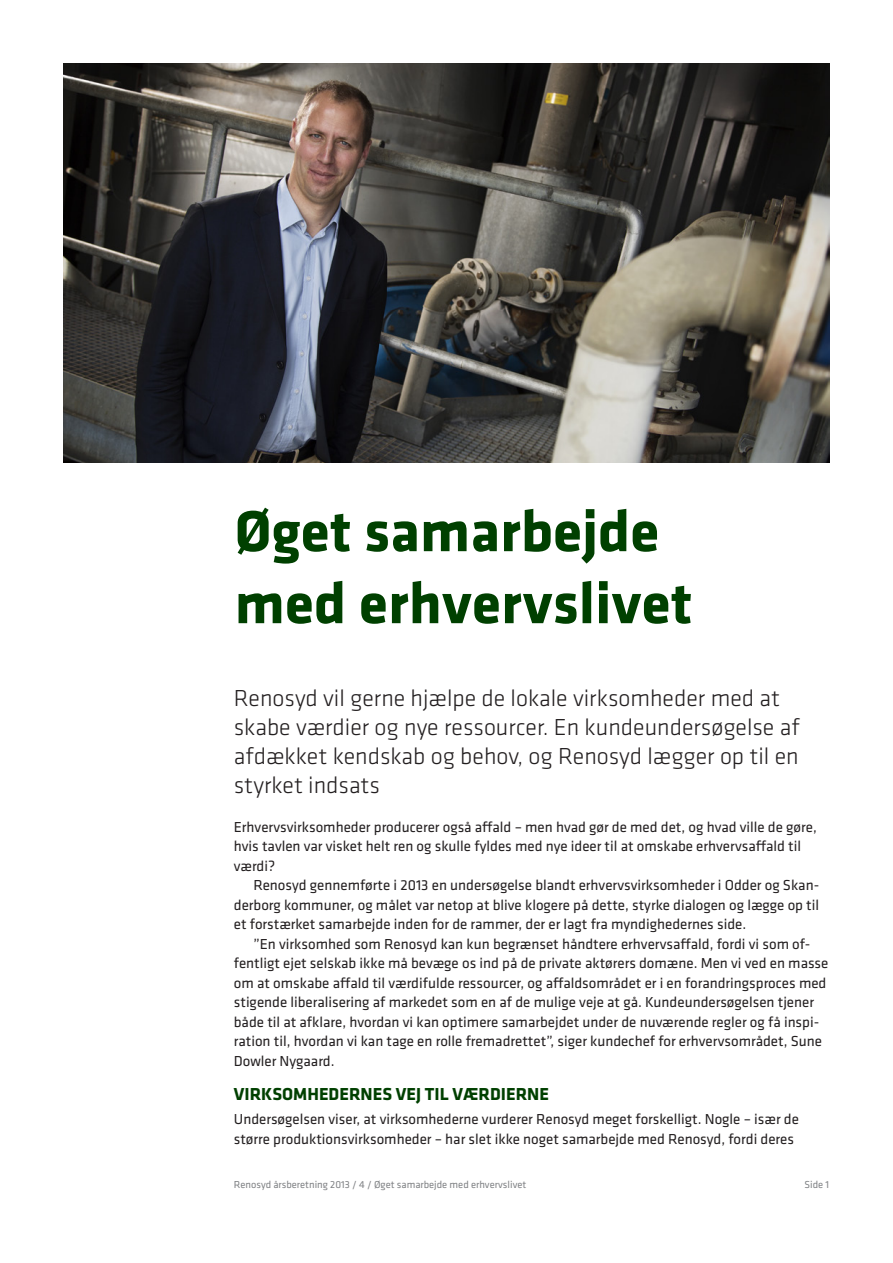
<style>
.page{position:relative;width:893px;height:1263px;background:#fff}
.page>*{position:absolute;margin:0;border:0;box-sizing:border-box;transform-origin:0 0}
.Overskrift{font:700 60px "Klavika";color:#004000}
.Manchet{font:300 24px/28.8px "Klavika";color:#231f20}
.Mellemrubrik{font:700 18px "Klavika";color:#004000}
.Br_txt_m_indr{font:15px/19.5px "Klavika";color:#231f20;text-align:justify}
.Br_txt__u_indr{font:15px/19.5px "Klavika";color:#231f20}
.t1{font:10.5px "Klavika";color:#808285}
</style>
<div class="page">
<img style="left:64px;top:64px;width:765px;height:399px">
<p class="Overskrift" style="left:235px;top:488px;width:426px">Øget samarbejde</p>
<p class="Overskrift" style="left:235px;top:560px;width:459px">med erhvervslivet</p>
<p class="Manchet" style="left:234px;top:683px;width:568px">Renosyd vil gerne hjælpe de lokale virksomheder med at skabe værdier og nye ressourcer. En kundeundersøgelse af afdækket kendskab og behov, og Renosyd lægger op til en styrket indsats</p>
<p class="Br_txt__u_indr" style="left:234px;top:816px;width:584px">Erhvervsvirksomheder producerer også affald – men hvad gør de med det, og hvad ville de gøre, hvis tavlen var visket helt ren og skulle fyldes med nye ideer til at omskabe erhvervsaffald til værdi?</p>
<p class="Br_txt_m_indr" style="left:234px;top:875px;width:587px;text-indent:20px">Renosyd gennemførte i 2013 en undersøgelse blandt erhvervsvirksomheder i Odder og Skan&shy;derborg kommuner, og målet var netop at blive klogere på dette, styrke dialogen og lægge op til et forstærket samarbejde inden for de rammer, der er lagt fra myndighedernes side.</p>
<p class="Br_txt_m_indr" style="left:234px;top:933px;width:596px;text-align:left;text-indent:20px">”En virksomhed som Renosyd kan kun begrænset håndtere erhvervsaffald, fordi vi som of&shy;fentligt ejet selskab ikke må bevæge os ind på de private aktørers domæne. Men vi ved en masse om at omskabe affald til værdifulde ressourcer, og affaldsområdet er i en forandringsproces med stigende liberalisering af markedet som en af de mulige veje at gå. Kundeundersøgelsen tjener både til at afklare, hvordan vi kan optimere samarbejdet under de nuværende regler og få inspi&shy;ration til, hvordan vi kan tage en rolle fremadrettet”, siger kundechef for erhvervsområdet, Sune Dowler Nygaard.</p>
<p class="Mellemrubrik" style="left:234px;top:1081px;width:317px">VIRKSOMHEDERNES VEJ TIL VÆRDIERNE</p>
<p class="Br_txt__u_indr" style="left:234px;top:1109px;width:566px">Undersøgelsen viser, at virksomhederne vurderer Renosyd meget forskelligt. Nogle – især de større produktionsvirksomheder – har slet ikke noget samarbejde med Renosyd, fordi deres</p>
<p class="t1" style="left:234px;top:1177px;width:294px">Renosyd årsberetning 2013 / 4 / Øget samarbejde med erhvervslivet</p>
<p class="t1" style="left:804px;top:1177px;width:26px">Side 1</p>
</div>
